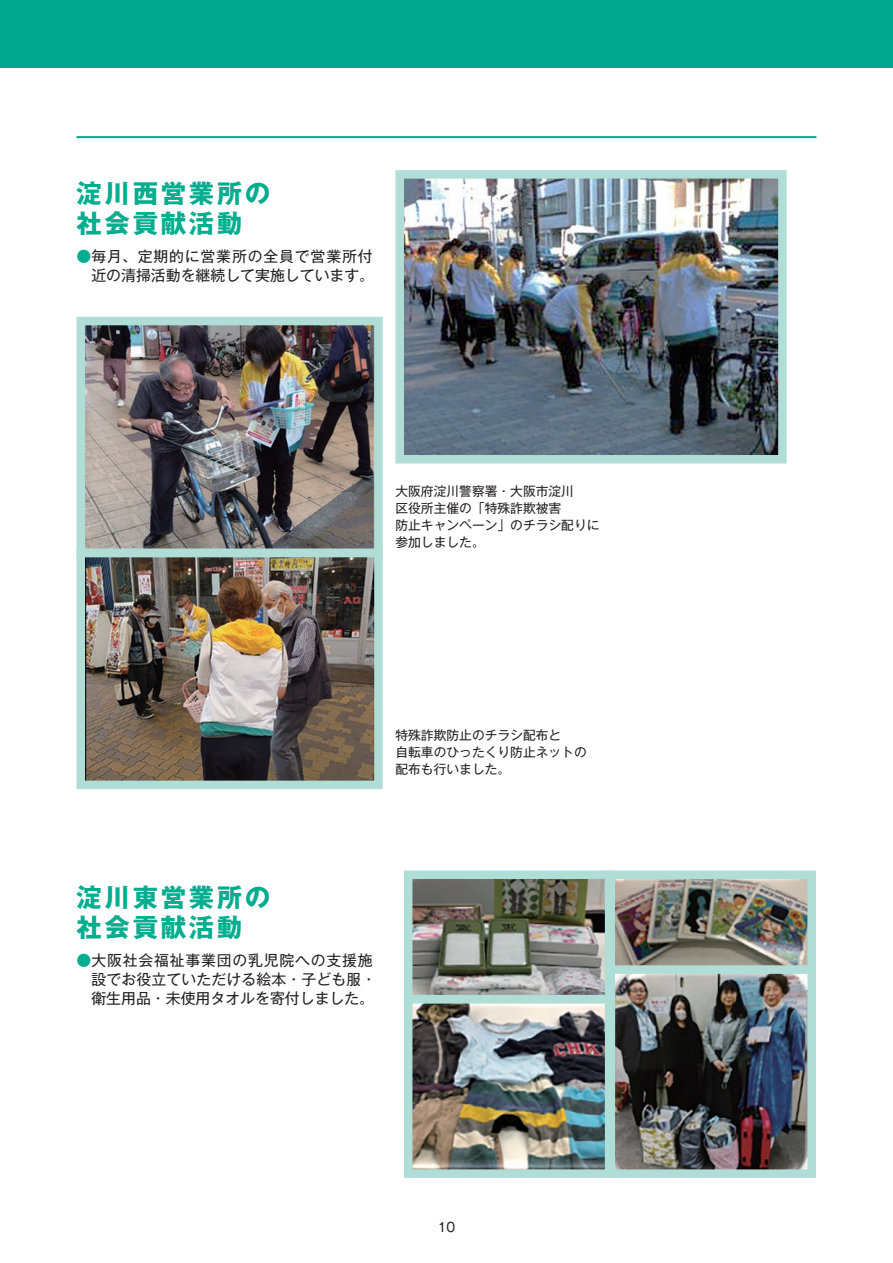
<style>
.page{position:relative;width:893px;height:1263px;background:#fff}
.page>*{position:absolute;margin:0;border:0;box-sizing:border-box;transform-origin:0 0}
.t1{font:25.5px/29.7px "Gothic MB101 Pr 6 Bold 90 pv RKSJ H";letter-spacing:.1em;color:#00ad8e}
.t2{font:14.85px/19.2px "Gothic MB101 Pr 6 Regular 90 pv RKSJ H";letter-spacing:.01em;color:#231f20;text-align:right}
.t3{font:12.75px/17px "Gothic MB101 Pr 6 Regular 90 pv RKSJ H";color:#231f20}
.s1{color:#00ad8e}
</style>
<div class="page">
<div style="left:0;top:0;width:893px;height:68px;background:#00a78e"></div>
<hr style="left:77px;top:136px;width:739px;height:2px;background:#00ad8e">
<img style="left:395px;top:170px;width:392px;height:294px">
<img style="left:76px;top:316px;width:307px;height:229px">
<img style="left:76px;top:545px;width:307px;height:245px">
<img style="left:404px;top:870px;width:412px;height:308px">
<img style="left:602px;top:961px;width:214px;height:217px">
<h1 class="t1" style="left:77px;top:182px;width:195px">淀川西営業所の社会貢献活動</h1>
<p class="t2" style="left:77px;top:249px;width:299px"><span class="s1">●</span>毎月、定期的に営業所の全員で営業所付近の清掃活動を継続して実施しています。</p>
<p class="t3" style="left:395px;top:484px;width:206px">大阪府淀川警察署・大阪市淀川<br>区役所主催の「特殊詐欺被害<br>防止キャンペーン」のチラシ配りに参加しました。</p>
<p class="t3" style="left:395px;top:728px;width:193px">特殊詐欺防止のチラシ配布と<br>自転車のひったくり防止ネットの配布も行いました。</p>
<h1 class="t1" style="left:77px;top:886px;width:195px">淀川東営業所の社会貢献活動</h1>
<p class="t2" style="left:91px;top:953px;width:286px;text-align:left;text-indent:-15px"><span class="s1">●</span>大阪社会福祉事業団の乳児院への支援施設でお役立ていただける絵本・子ども服・衛生用品・未使用タオルを寄付しました。</p>
<p class="t3" style="left:438px;top:1220px;width:19px">10</p>
</div>
